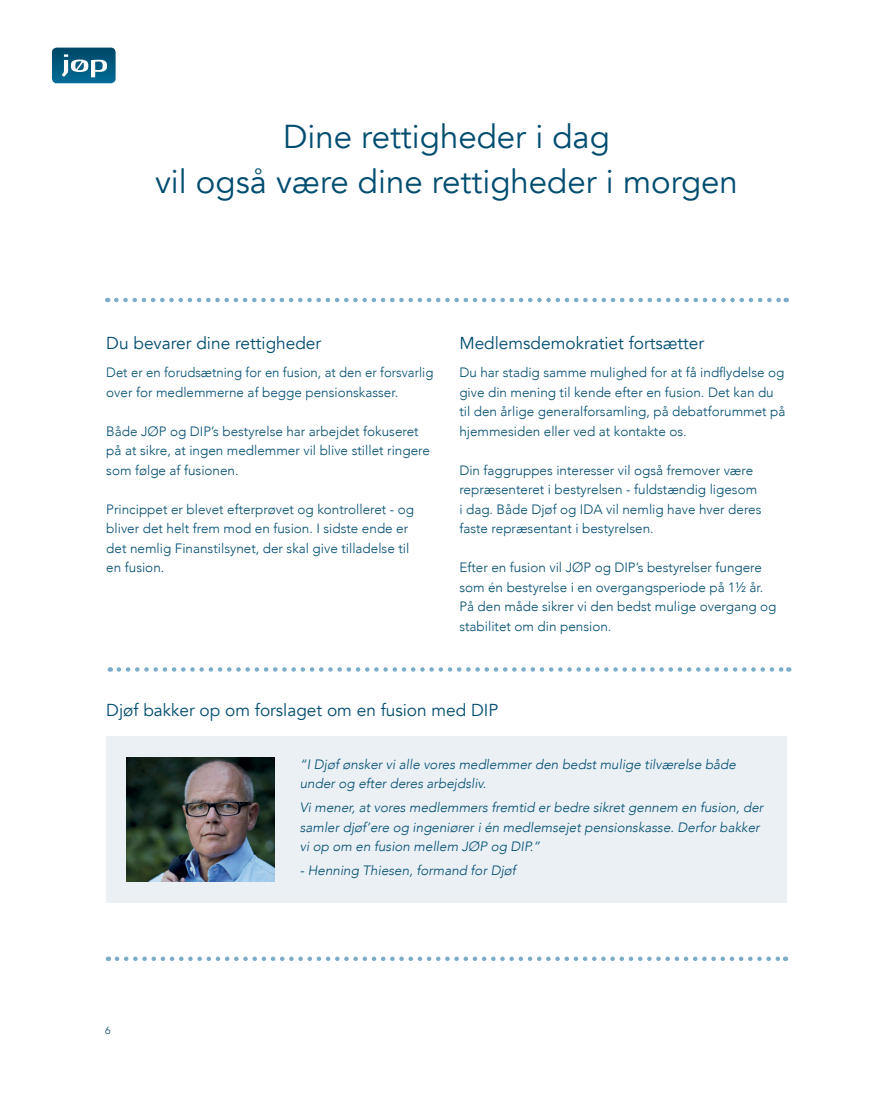
<style>
.page{position:relative;width:893px;height:1106px;background:#fff}
.page>*{position:absolute;margin:0;border:0;box-sizing:border-box;transform-origin:0 0}
.t1{font:33px/45px "Avenir";color:#004d70;text-align:center}
.t2{font:17.25px "Avenir";color:#004d70}
.t3{font:300 13.5px/19.5px "Avenir";color:#004d70}
.t4{font:italic 300 13.5px/19.5px "Avenir";color:#004d70}
.t5{font:300 10.65px "Avenir";color:#004d70}
</style>
<div class="page">
<div style="left:106px;top:736px;width:681px;height:167px;background:#ebf0f5"></div>
<img style="left:126px;top:757px;width:149px;height:125px">
<svg style="left:117px;top:956px;width:669px;height:5px"></svg>
<svg style="left:116px;top:298px;width:671px;height:4px"></svg>
<svg style="left:119px;top:667px;width:670px;height:4px"></svg>
<svg style="left:52px;top:48px;width:64px;height:35px;background:#2b7594"></svg>
<h1 class="t1" style="left:155px;top:114px;width:584px">Dine rettigheder i dag<br>vil også være dine rettigheder i morgen</h1>
<p class="t2" style="left:106px;top:333px;width:216px">Du bevarer dine rettigheder</p>
<p class="t3" style="left:106px;top:363px;width:329px">Det er en forudsætning for en fusion, at den er forsvarlig over for medlemmerne af begge pensionskasser.</p>
<p class="t3" style="left:106px;top:421px;width:325px">Både JØP og DIP’s bestyrelse har arbejdet fokuseret på at sikre, at ingen medlemmer vil blive stillet ringere som følge af fusionen.</p>
<p class="t3" style="left:106px;top:499px;width:309px">Princippet er blevet efterprøvet og kontrolleret - og bliver det helt frem mod en fusion. I sidste ende er det nemlig Finanstilsynet, der skal give tilladelse til en fusion.</p>
<p class="t2" style="left:459px;top:333px;width:246px">Medlemsdemokratiet fortsætter</p>
<p class="t3" style="left:459px;top:363px;width:328px">Du har stadig samme mulighed for at få indflydelse og give din mening til kende efter en fusion. Det kan du til den årlige generalforsamling, på debatforummet på hjemmesiden eller ved at kontakte os.</p>
<p class="t3" style="left:459px;top:460px;width:304px">Din faggruppes interesser vil også fremover være repræsenteret i bestyrelsen - fuldstændig ligesom i dag. Både Djøf og IDA vil nemlig have hver deres faste repræsentant i bestyrelsen.</p>
<p class="t3" style="left:459px;top:557px;width:319px">Efter en fusion vil JØP og DIP’s bestyrelser fungere som én bestyrelse i en overgangsperiode på 1½ år.<br>På den måde sikrer vi den bedst mulige overgang og stabilitet om din pension.</p>
<p class="t2" style="left:106px;top:699px;width:394px">Djøf bakker op om forslaget om en fusion med DIP</p>
<p class="t5" style="left:105px;top:1023px;width:7px">6</p>
<p class="t4" style="left:300px;top:754px;width:438px">“I Djøf ønsker vi alle vores medlemmer den bedst mulige tilværelse både under og efter deres arbejdsliv.</p>
<p class="t4" style="left:300px;top:797px;width:465px">Vi mener, at vores medlemmers fremtid er bedre sikret gennem en fusion, der samler djøf’ere og ingeniører i én medlemsejet pensionskasse. Derfor bakker vi op om en fusion mellem JØP og DIP.”</p>
<p class="t4" style="left:300px;top:860px;width:218px">- Henning Thiesen, formand for Djøf</p>
</div>
